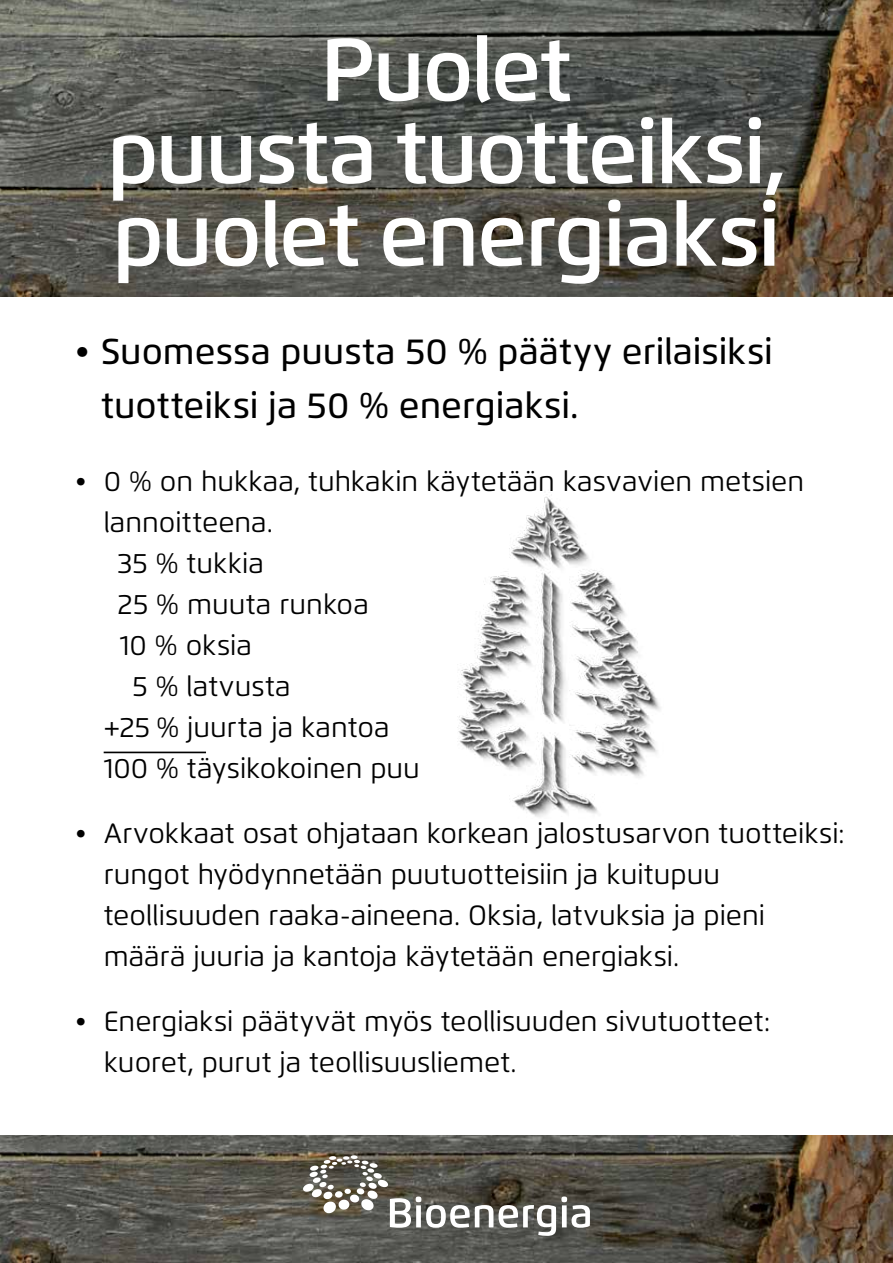
<style>
.page{position:relative;width:893px;height:1263px;background:#fff}
.page>*{position:absolute;margin:0;border:0;box-sizing:border-box;transform-origin:0 0}
.t1{font:600 88.5px/82.5px "Flexo";letter-spacing:-.03em;color:#fff;text-align:center}
.t2{font:500 36px/54px "Flexo";color:#000}
.t3{font:27.9px/41.1px "Flexo";color:#000}
</style>
<div class="page">
<img style="left:0;top:1136px;width:893px;height:127px">
<img style="left:0;top:0;width:893px;height:297px">
<svg style="left:499px;top:1196px;width:91px;height:40px"></svg>
<svg style="left:303px;top:1155px;width:190px;height:73px;background:#75736a"></svg>
<img style="left:457px;top:494px;width:204px;height:323px">
<hr style="left:104px;top:752px;width:102px;height:1px;background:#000">
<h1 class="t1" style="left:107px;top:28px;width:681px">Puolet<br>puusta tuotteiksi, puolet energiaksi</h1>
<p class="t2" style="left:101px;top:325px;width:673px;text-indent:-26px">• Suomessa puusta 50 % päätyy erilaisiksi tuotteiksi ja 50 % energiaksi.</p>
<p class="t3" style="left:75px;top:460px;width:730px">• 0 % on hukkaa, tuhkakin käytetään kasvavien metsien</p>
<p class="t3" style="left:104px;top:501px;width:171px">lannoitteena.</p>
<p class="t3" style="left:118px;top:542px;width:148px">35 % tukkia</p>
<p class="t3" style="left:118px;top:584px;width:253px">25 % muuta runkoa</p>
<p class="t3" style="left:120px;top:625px;width:134px">10 % oksia</p>
<p class="t3" style="left:133px;top:666px;width:160px">5 % latvusta</p>
<p class="t3" style="left:104px;top:707px;width:287px">+25 % juurta ja kantoa</p>
<p class="t3" style="left:104px;top:748px;width:318px">100 % täysikokoinen puu</p>
<p class="t3" style="left:104px;top:813px;width:743px;text-indent:-28px">• Arvokkaat osat ohjataan korkean jalostusarvon tuotteiksi: rungot hyödynnetään puutuotteisiin ja kuitupuu teollisuuden raaka-aineena. Oksia, latvuksia ja pieni määrä juuria ja kantoja käytetään energiaksi.</p>
<p class="t3" style="left:104px;top:1001px;width:668px;text-indent:-28px">• Energiaksi päätyvät myös teollisuuden sivutuotteet: kuoret, purut ja teollisuusliemet.</p>
</div>
